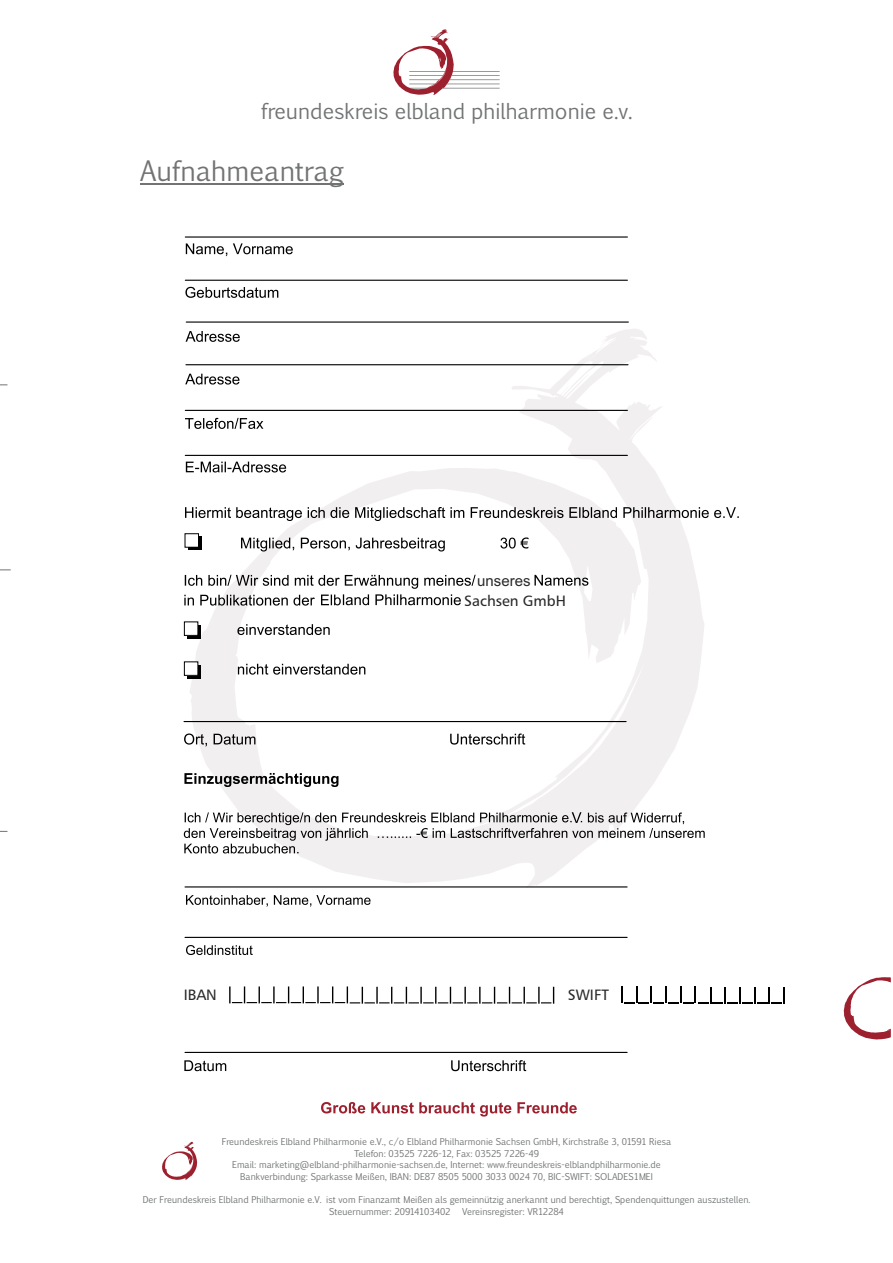
<style>
.page{position:relative;width:893px;height:1263px;background:#fff}
.page>*{position:absolute;margin:0;border:0;box-sizing:border-box;transform-origin:0 0}
.t1{font:27px "Euphemia CAS";color:#717374}
.t2{font:21px "Euphemia CAS";color:#717374}
.t3{font:15px "Humanist 777 BT Roman B";color:#2b2929}
.t4{font:15px "Arial";color:#2b2929}
.t5{font:9px/11.9px "Euphemia CAS";color:#717374;text-align:center}
</style>
<div class="page">
<svg style="left:393px;top:29px;width:107px;height:66px"></svg>
<svg style="left:189px;top:329px;width:515px;height:559px"></svg>
<svg style="left:844px;top:977px;width:47px;height:62px"></svg>
<svg style="left:162px;top:1142px;width:35px;height:38px"></svg>
<svg style="left:321px;top:1102px;width:256px;height:14px"></svg>
<svg style="left:229px;top:986px;width:325px;height:18px"></svg>
<svg style="left:185px;top:507px;width:554px;height:14px"></svg>
<svg style="left:241px;top:537px;width:288px;height:14px"></svg>
<svg style="left:186px;top:243px;width:107px;height:13px"></svg>
<svg style="left:185px;top:287px;width:93px;height:11px"></svg>
<svg style="left:186px;top:331px;width:54px;height:11px"></svg>
<svg style="left:185px;top:374px;width:54px;height:11px"></svg>
<svg style="left:185px;top:418px;width:78px;height:11px"></svg>
<svg style="left:186px;top:462px;width:100px;height:10px"></svg>
<hr style="left:185px;top:236px;width:442px;height:2px;background:#000">
<hr style="left:185px;top:280px;width:442px;height:1px;background:#000">
<hr style="left:186px;top:321px;width:442px;height:2px;background:#000">
<hr style="left:186px;top:364px;width:442px;height:1px;background:#000">
<hr style="left:185px;top:410px;width:442px;height:1px;background:#000">
<hr style="left:185px;top:455px;width:442px;height:1px;background:#000">
<div style="left:188px;top:537px;width:13px;height:13px;background:#000"></div>
<div style="left:185px;top:534px;width:13px;height:13px;background:#fff"></div>
<div style="left:185px;top:533px;width:14px;height:14px;border:1px solid #000"></div>
<svg style="left:184px;top:575px;width:404px;height:31px"></svg>
<svg style="left:237px;top:624px;width:93px;height:11px"></svg>
<svg style="left:238px;top:664px;width:127px;height:11px"></svg>
<svg style="left:184px;top:773px;width:154px;height:14px"></svg>
<svg style="left:184px;top:812px;width:521px;height:41px"></svg>
<div style="left:187px;top:625px;width:14px;height:13px;background:#000"></div>
<div style="left:184px;top:622px;width:14px;height:13px;background:#fff"></div>
<div style="left:184px;top:622px;width:14px;height:14px;border:1px solid #000"></div>
<svg style="left:187px;top:665px;width:14px;height:13px"></svg>
<div style="left:184px;top:662px;width:14px;height:13px;background:#fff"></div>
<div style="left:184px;top:662px;width:14px;height:13px;border:1px solid #000"></div>
<svg style="left:184px;top:733px;width:71px;height:13px"></svg>
<svg style="left:450px;top:733px;width:75px;height:12px"></svg>
<hr style="left:184px;top:721px;width:442px;height:1px;background:#000">
<svg style="left:184px;top:1060px;width:42px;height:11px"></svg>
<svg style="left:451px;top:1060px;width:75px;height:11px"></svg>
<hr style="left:185px;top:1052px;width:442px;height:1px;background:#000">
<svg style="left:186px;top:895px;width:185px;height:12px"></svg>
<hr style="left:185px;top:886px;width:442px;height:1px;background:#000">
<svg style="left:186px;top:945px;width:67px;height:10px"></svg>
<hr style="left:185px;top:937px;width:442px;height:1px;background:#000">
<hr style="left:140px;top:184px;width:204px;height:1px;background:#717374">
<svg style="left:621px;top:986px;width:164px;height:18px"></svg>
<h2 class="t2" style="left:261px;top:103px;width:373px">freundeskreis elbland philharmonie e.v.</h2>
<h1 class="t1" style="left:140px;top:161px;width:205px">Aufnahmeantrag</h1>
<h3 class="t4" style="left:477px;top:575px;width:55px">unseres</h3>
<h3 class="t3" style="left:464px;top:594px;width:103px">Sachsen GmbH</h3>
<h3 class="t3" style="left:184px;top:989px;width:35px">IBAN</h3>
<h3 class="t3" style="left:568px;top:988px;width:43px">SWIFT</h3>
<p class="t5" style="left:222px;top:1136px;width:451px">Freundeskreis Elbland Philharmonie e.V., c/o Elbland Philharmonie Sachsen GmbH, Kirchstraße 3, 01591 Riesa Telefon: 03525 7226-12, Fax: 03525 7226-49<br>Email: marketing@elbland-philharmonie-sachsen.de, Internet: www.freundeskreis-elblandphilharmonie.de Bankverbindung: Sparkasse Meißen, IBAN: DE87 8505 5000 3033 0024 70, BIC-SWIFT: SOLADES1MEI</p>
<p class="t5" style="left:329px;top:1195px;width:423px;text-align:left;text-indent:-186px">Der Freundeskreis Elbland Philharmonie e.V. ist vom Finanzamt Meißen als gemeinnützig anerkannt und berechtigt, Spendenquittungen auszustellen.<br>Steuernummer: 20914103402</p>
<p class="t5" style="left:462px;top:1207px;width:103px">Vereinsregister: VR12284</p>
</div>
